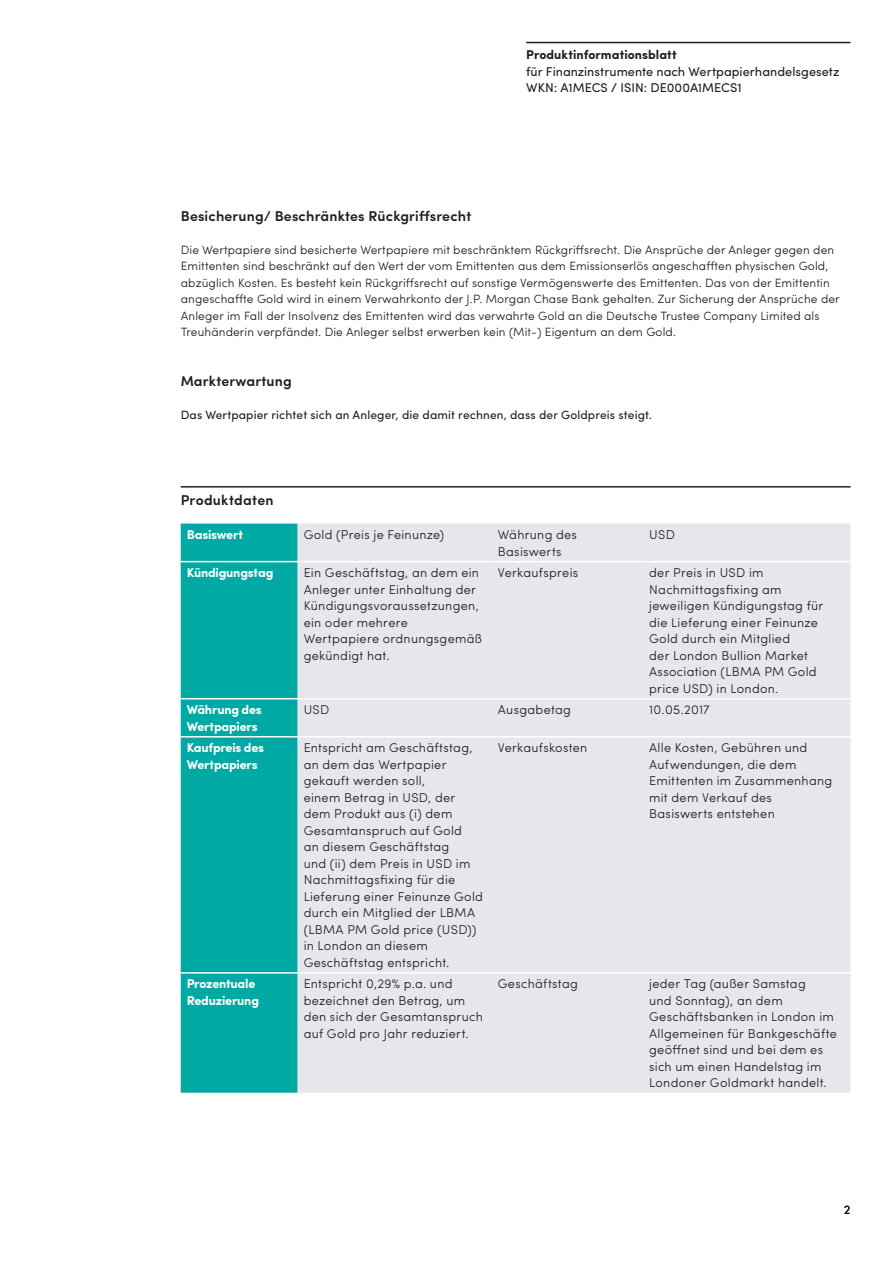
<style>
.page{position:relative;width:893px;height:1263px;background:#fff}
.page>*{position:absolute;margin:0;border:0;box-sizing:border-box;transform-origin:0 0}
.SOURCE___RESEARCH_PA{font:600 14.25px "Sofia Pro";letter-spacing:.01em;color:#231f20}
.SOURCE___BROCHURE{font:600 14.25px "Sofia Pro";letter-spacing:.02em;color:#231f20}
.SOURCE___BROCHURE-2{font:300 12.75px/16.5px "Sofia Pro";letter-spacing:.025em;color:#231f20}
.t1{font:12.75px/16.5px "Sofia Pro";letter-spacing:.005em;color:#231f20}
.SOURCE___BROCHURE-3{font:700 12.75px/16.5px "Sofia Pro";letter-spacing:-.015em;color:#fff}
.SOURCE___RESEARCH_PA-2{font:300 12px/16.5px "Sofia Pro";letter-spacing:.01em;color:#231f20}
.SOURCE___RESEARCH_PA-3{font:12px "Sofia Pro";letter-spacing:.01em;color:#231f20}
.s1{font-weight:700}
</style>
<div class="page">
<hr style="left:526px;top:42px;width:324px;height:1px;background:#231f20">
<hr style="left:181px;top:486px;width:670px;height:2px;background:#231f20">
<div style="left:181px;top:524px;width:117px;height:569px;background:#00a9a3"></div>
<div style="left:298px;top:524px;width:552px;height:569px;background:#e7e6ed"></div>
<hr style="left:298px;top:698px;width:194px;height:1px;background:#fff">
<hr style="left:492px;top:698px;width:151px;height:1px;background:#fff">
<hr style="left:643px;top:698px;width:208px;height:1px;background:#fff">
<hr style="left:298px;top:736px;width:194px;height:1px;background:#fff">
<hr style="left:492px;top:736px;width:151px;height:1px;background:#fff">
<hr style="left:643px;top:736px;width:208px;height:1px;background:#fff">
<hr style="left:298px;top:972px;width:194px;height:2px;background:#fff">
<hr style="left:492px;top:972px;width:151px;height:2px;background:#fff">
<hr style="left:643px;top:972px;width:208px;height:2px;background:#fff">
<hr style="left:181px;top:561px;width:117px;height:1px;background:#fff">
<hr style="left:181px;top:698px;width:117px;height:1px;background:#fff">
<hr style="left:181px;top:736px;width:117px;height:1px;background:#fff">
<hr style="left:181px;top:972px;width:117px;height:2px;background:#fff">
<hr style="left:298px;top:561px;width:194px;height:1px;background:#fff">
<hr style="left:492px;top:561px;width:151px;height:1px;background:#fff">
<hr style="left:643px;top:561px;width:208px;height:1px;background:#fff">
<p class="t1" style="left:526px;top:45px;width:315px"><span class="s1">Produktinformationsblatt<br></span>für Finanzinstrumente nach Wertpapierhandelsgesetz<br>WKN: A1MECS / ISIN: DE000A1MECS1</p>
<p class="SOURCE___RESEARCH_PA" style="left:181px;top:205px;width:292px">Besicherung/ Beschränktes Rückgriffsrecht</p>
<p class="SOURCE___RESEARCH_PA-2" style="left:181px;top:240px;width:660px">Die Wertpapiere sind besicherte Wertpapiere mit beschränktem Rückgriffsrecht. Die Ansprüche der Anleger gegen den Emittenten sind beschränkt auf den Wert der vom Emittenten aus dem Emissionserlös angeschafften physischen Gold, abzüglich Kosten. Es besteht kein Rückgriffsrecht auf sonstige Vermögenswerte des Emittenten. Das von der Emittentin angeschaffte Gold wird in einem Verwahrkonto der J.P. Morgan Chase Bank gehalten. Zur Sicherung der Ansprüche der Anleger im Fall der Insolvenz des Emittenten wird das verwahrte Gold an die Deutsche Trustee Company Limited als Treuhänderin verpfändet. Die Anleger selbst erwerben kein (Mit-) Eigentum an dem Gold.</p>
<p class="SOURCE___RESEARCH_PA" style="left:181px;top:370px;width:112px">Markterwartung</p>
<p class="SOURCE___RESEARCH_PA-3" style="left:181px;top:406px;width:473px">Das Wertpapier richtet sich an Anleger, die damit rechnen, dass der Goldpreis steigt.</p>
<p class="SOURCE___BROCHURE" style="left:181px;top:489px;width:94px">Produktdaten</p>
<p class="SOURCE___BROCHURE-3" style="left:187px;top:526px;width:58px">Basiswert</p>
<p class="SOURCE___BROCHURE-2" style="left:304px;top:526px;width:142px">Gold (Preis je Feinunze)</p>
<p class="SOURCE___BROCHURE-2" style="left:498px;top:526px;width:81px">Währung des<br>Basiswerts</p>
<p class="SOURCE___BROCHURE-2" style="left:649px;top:526px;width:27px">USD</p>
<p class="SOURCE___BROCHURE-3" style="left:187px;top:564px;width:88px">Kündigungstag</p>
<p class="SOURCE___BROCHURE-2" style="left:304px;top:564px;width:180px">Ein Geschäftstag, an dem ein<br>Anleger unter Einhaltung der<br>Kündigungsvoraussetzungen, ein oder mehrere<br>Wertpapiere ordnungsgemäß gekündigt hat.</p>
<p class="SOURCE___BROCHURE-2" style="left:498px;top:564px;width:82px">Verkaufspreis</p>
<p class="SOURCE___BROCHURE-2" style="left:649px;top:564px;width:176px">der Preis in USD im<br>Nachmittagsfixing am jeweiligen Kündigungstag für die Lieferung einer Feinunze<br>Gold durch ein Mitglied<br>der London Bullion Market<br>Association (LBMA PM Gold price USD) in London.</p>
<p class="SOURCE___BROCHURE-3" style="left:187px;top:701px;width:77px">Währung des<br>Wertpapiers</p>
<p class="SOURCE___BROCHURE-2" style="left:304px;top:701px;width:27px">USD</p>
<p class="SOURCE___BROCHURE-2" style="left:498px;top:701px;width:75px">Ausgabetag</p>
<p class="SOURCE___BROCHURE-2" style="left:649px;top:701px;width:62px">10.05.2017</p>
<p class="SOURCE___BROCHURE-3" style="left:187px;top:739px;width:79px">Kaufpreis des<br>Wertpapiers</p>
<p class="SOURCE___BROCHURE-2" style="left:304px;top:739px;width:181px">Entspricht am Geschäftstag, an dem das Wertpapier gekauft werden soll,<br>einem Betrag in USD, der dem Produkt aus (i) dem<br>Gesamtanspruch auf Gold<br>an diesem Geschäftstag<br>und (ii) dem Preis in USD im<br>Nachmittagsfixing für die<br>Lieferung einer Feinunze Gold durch ein Mitglied der LBMA (LBMA PM Gold price (USD)) in London an diesem</p>
<p class="SOURCE___BROCHURE-2" style="left:304px;top:953px;width:147px">Geschäftstag entspricht.</p>
<p class="SOURCE___BROCHURE-2" style="left:498px;top:739px;width:91px">Verkaufskosten</p>
<p class="SOURCE___BROCHURE-2" style="left:649px;top:739px;width:160px">Alle Kosten, Gebühren und</p>
<p class="SOURCE___BROCHURE-2" style="left:649px;top:755px;width:185px">Aufwendungen, die dem<br>Emittenten im Zusammenhang mit dem Verkauf des</p>
<p class="SOURCE___BROCHURE-2" style="left:649px;top:805px;width:127px">Basiswerts entstehen</p>
<p class="SOURCE___BROCHURE-3" style="left:187px;top:975px;width:74px">Prozentuale<br>Reduzierung</p>
<p class="SOURCE___BROCHURE-2" style="left:304px;top:975px;width:181px">Entspricht 0,29% p.a. und bezeichnet den Betrag, um den sich der Gesamtanspruch auf Gold pro Jahr reduziert.</p>
<p class="SOURCE___BROCHURE-2" style="left:498px;top:975px;width:82px">Geschäftstag</p>
<p class="SOURCE___BROCHURE-2" style="left:649px;top:975px;width:189px">jeder Tag (außer Samstag<br>und Sonntag), an dem<br>Geschäftsbanken in London im<br>Allgemeinen für Bankgeschäfte geöffnet sind und bei dem es sich um einen Handelstag im<br>Londoner Goldmarkt handelt.</p>
<p class="t1" style="left:844px;top:1200px;width:8px">2</p>
</div>
